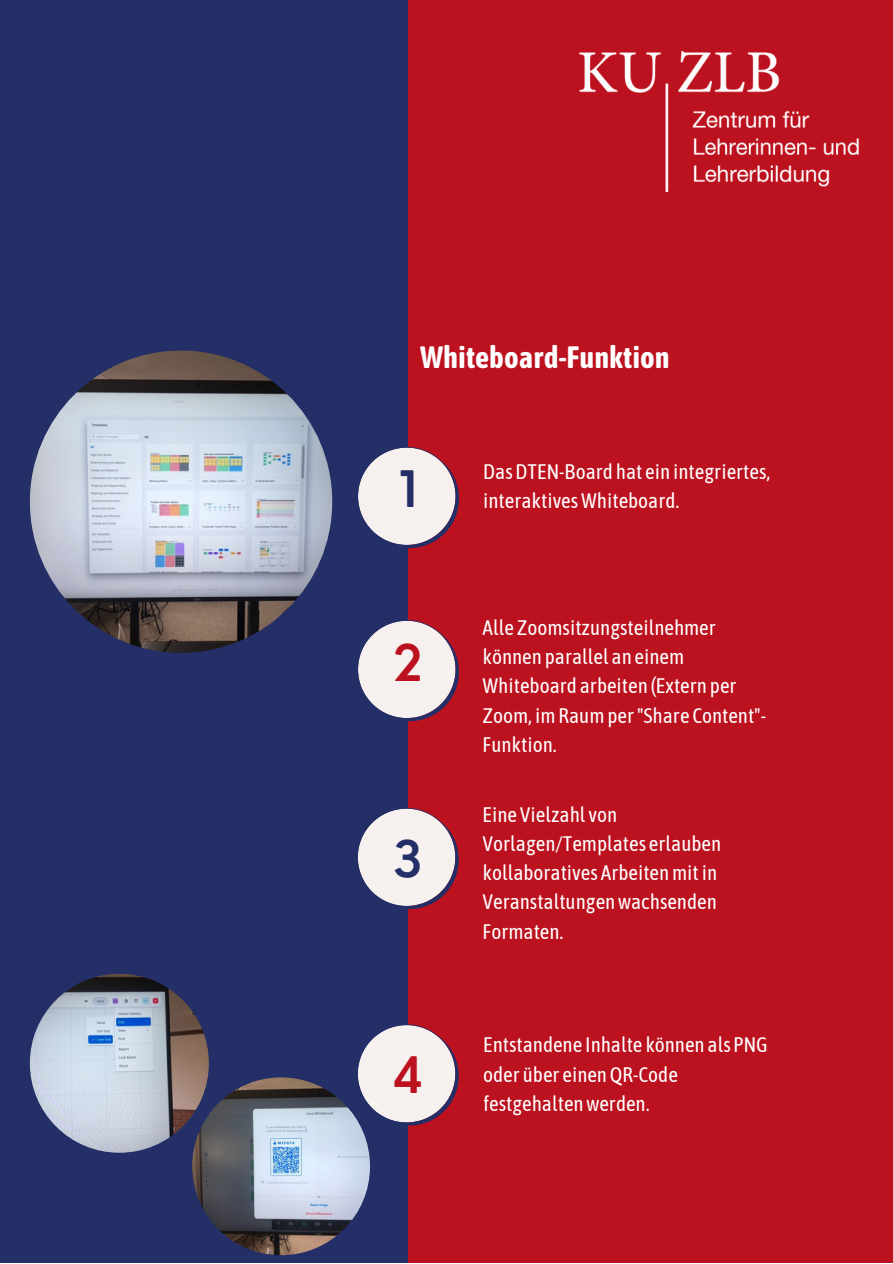
<style>
.page{position:relative;width:893px;height:1264px;background:#fff}
.page>*{position:absolute;margin:0;border:0;box-sizing:border-box;transform-origin:0 0}
.t1{font:600 49.05px "Nourd";color:#232f66}
.t2{font:600 49.05px "Nourd";color:#bc111e}
.t3{font:700 30.75px "Asap Condensed";color:#fff}
.t4{font:21px/29.2px "Asap Condensed";color:#fff}
</style>
<div class="page">
<div style="left:0;top:0;width:892px;height:1262px;background:#bc111e"></div>
<div style="left:0;top:0;width:408px;height:1262px;background:#232f66"></div>
<svg style="left:358px;top:447px;width:101px;height:101px"></svg>
<svg style="left:358px;top:620px;width:101px;height:101px"></svg>
<svg style="left:358px;top:807px;width:101px;height:102px"></svg>
<svg style="left:357px;top:1024px;width:102px;height:101px"></svg>
<img style="left:30px;top:350px;width:302px;height:303px;border-radius:50%">
<img style="left:30px;top:973px;width:179px;height:179px;border-radius:50%">
<img style="left:192px;top:1077px;width:178px;height:178px;border-radius:50%">
<img style="left:579px;top:51px;width:280px;height:141px">
<p class="t3" style="left:420px;top:339px;width:251px">Whiteboard-Funktion</p>
<p class="t1" style="left:398px;top:458px;width:20px">1</p>
<p class="t2" style="left:393px;top:632px;width:32px">2</p>
<p class="t1" style="left:393px;top:827px;width:32px">3</p>
<p class="t2" style="left:392px;top:1044px;width:32px">4</p>
<p class="t4" style="left:483px;top:456px;width:289px">DasDTEN-Board hat ein integriertes, interaktivesWhiteboard.</p>
<p class="t4" style="left:482px;top:612px;width:285px">Alle Zoomsitzungsteilnehmer können parallel an einem<br>Whiteboard arbeiten (Extern per<br>Zoom, imRaumper"Share Content"-<br>Funktion.</p>
<p class="t4" style="left:482px;top:799px;width:240px">Eine Vielzahl von<br>Vorlagen/Templates erlauben kollaboratives Arbeitenmitin<br>Veranstaltungenwachsenden<br>Formaten.</p>
<p class="t4" style="left:483px;top:1030px;width:286px">Entstandene Inhalte können als PNG oder über einenQR-Code festgehaltenwerden.</p>
</div>
